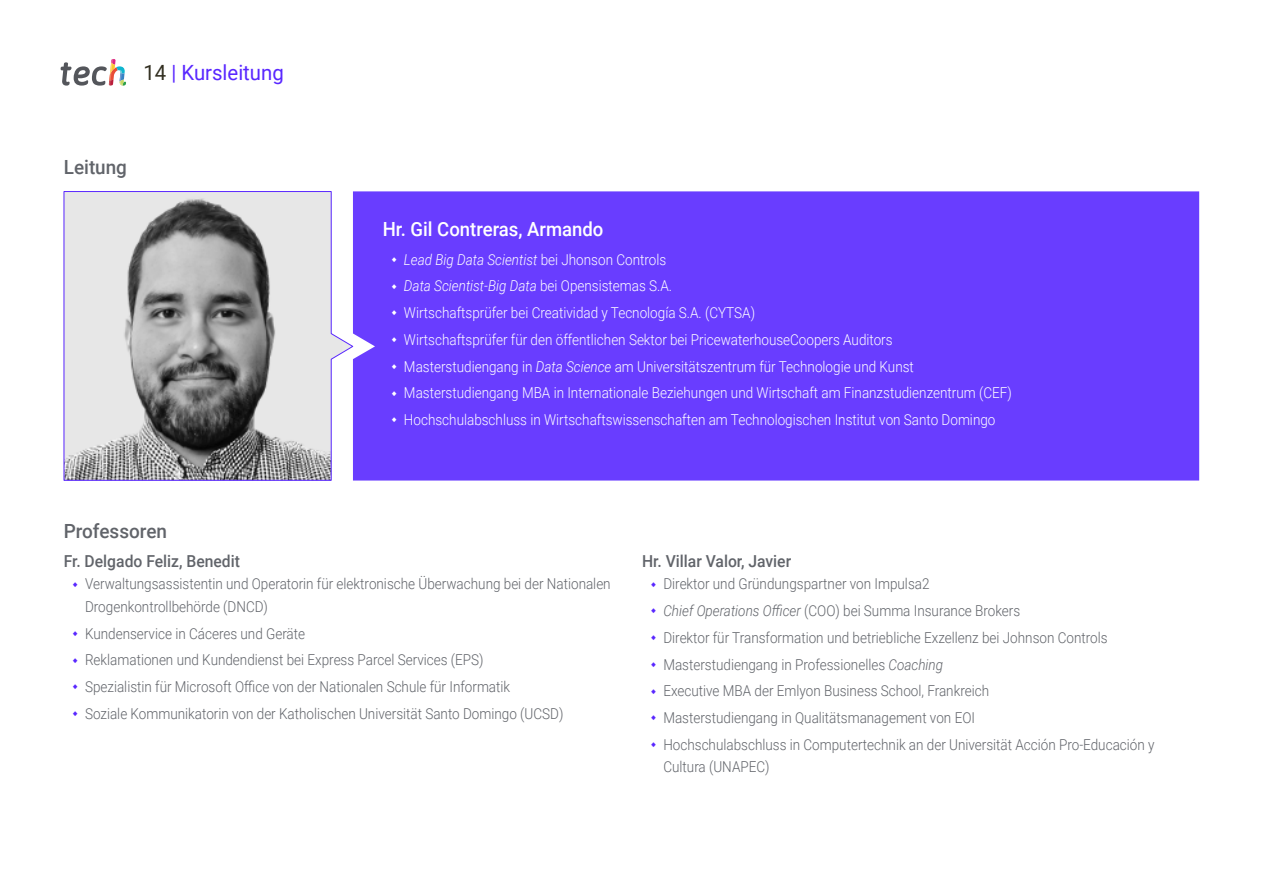
<style>
.page{position:relative;width:1263px;height:893px;background:#fff}
.page>*{position:absolute;margin:0;border:0;box-sizing:border-box;transform-origin:0 0}
.t1{font:21px "Roboto";color:#5927ff}
.t2{font:500 19.5px "Roboto";color:#fff;scale:.95 1}
.t3{font:500 19.5px "Roboto";color:#61646a}
.t4{font:500 16.5px "Roboto";color:#61646a;scale:.95 1}
.t5{font:300 15px/26.7px "Roboto";color:#61646a;scale:.9 1}
.t6{font:300 15px/26.7px "Roboto";color:#fff;scale:.9 1}
.s1{color:#312e20}
.s2{font-style:italic}
</style>
<div class="page">
<div style="left:353px;top:191px;width:846px;height:290px;background:#693dff"></div>
<svg style="left:64px;top:191px;width:289px;height:290px;background:#b6b5b8"></svg>
<svg style="left:61px;top:59px;width:65px;height:27px"></svg>
<svg style="left:392px;top:257px;width:5px;height:5px"></svg>
<svg style="left:392px;top:284px;width:5px;height:5px"></svg>
<svg style="left:392px;top:310px;width:5px;height:5px"></svg>
<svg style="left:392px;top:337px;width:5px;height:5px"></svg>
<svg style="left:392px;top:364px;width:5px;height:5px"></svg>
<svg style="left:392px;top:391px;width:5px;height:5px"></svg>
<svg style="left:392px;top:417px;width:5px;height:5px"></svg>
<h1 class="t1" style="left:144px;top:57px;width:142px"><span class="s1">14</span> | Kursleitung</h1>
<h2 class="t3" style="left:64px;top:154px;width:65px">Leitung</h2>
<h2 class="t2" style="left:383px;top:215px;width:234px">Hr. Gil Contreras, Armando</h2>
<p class="t6" style="left:404px;top:245px;width:677px"><span class="s2">Lead Big Data Scientist</span> bei Jhonson Controls<br><span class="s2">Data Scientist-Big Data</span> bei Opensistemas S.A.<br>Wirtschaftsprüfer bei Creatividad y Tecnología S.A. (CYTSA)<br>Wirtschaftsprüfer für den öffentlichen Sektor bei PricewaterhouseCoopers Auditors<br>Masterstudiengang in <span class="s2">Data Science</span> am Universitätszentrum für Technologie und Kunst Masterstudiengang MBA in Internationale Beziehungen und Wirtschaft am Finanzstudienzentrum (CEF)<br>Hochschulabschluss in Wirtschaftswissenschaften am Technologischen Institut von Santo Domingo</p>
<h2 class="t3" style="left:64px;top:517px;width:105px">Professoren</h2>
<p class="t4" style="left:64px;top:550px;width:187px">Fr. Delgado Feliz, Benedit</p>
<p class="t5" style="left:85px;top:572px;width:586px;line-height:22.5px">Verwaltungsassistentin und Operatorin für elektronische Überwachung bei der Nationalen<br>Drogenkontrollbehörde (DNCD)</p>
<p class="t5" style="left:85px;top:619px;width:533px">Kundenservice in Cáceres und Geräte<br>Reklamationen und Kundendienst bei Express Parcel Services (EPS)<br>Spezialistin für Microsoft Office von der Nationalen Schule für Informatik<br>Soziale Kommunikatorin von der Katholischen Universität Santo Domingo (UCSD)</p>
<p class="t4" style="left:642px;top:550px;width:158px">Hr. Villar Valor, Javier</p>
<p class="t5" style="left:663px;top:570px;width:547px">Direktor und Gründungspartner von Impulsa2<br><span class="s2">Chief Operations Officer</span> (COO) bei Summa Insurance Brokers<br>Direktor für Transformation und betriebliche Exzellenz bei Johnson Controls Masterstudiengang in Professionelles <span class="s2">Coaching<br></span>Executive MBA der Emlyon Business School, Frankreich<br>Masterstudiengang in Qualitätsmanagement von EOI<br>Hochschulabschluss in Computertechnik an der Universität Acción Pro-Educación y</p>
<p class="t5" style="left:663px;top:753px;width:119px">Cultura (UNAPEC)</p>
</div>
